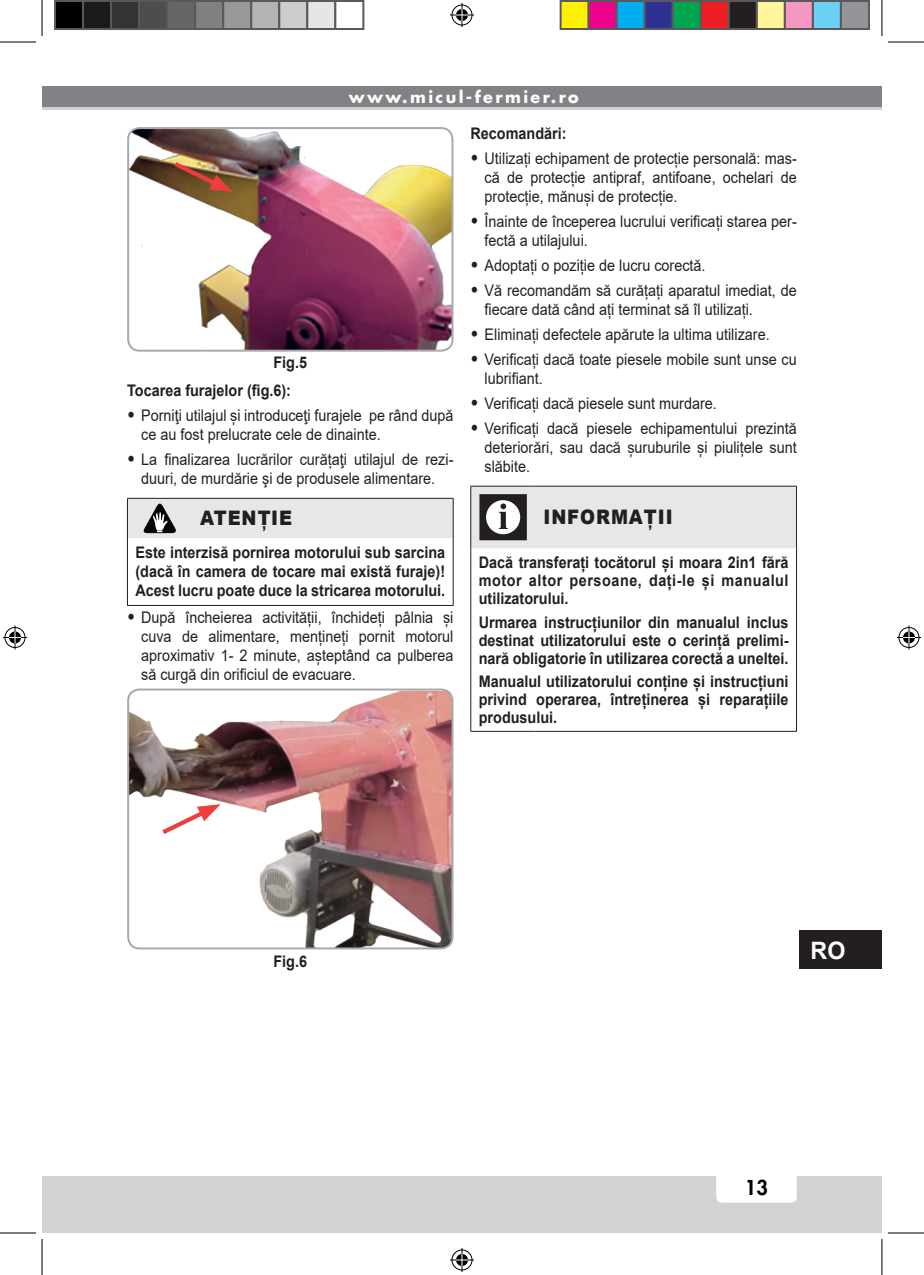
<style>
.page{position:relative;width:924px;height:1275px;background:#fff}
.page>*{position:absolute;margin:0;border:0;box-sizing:border-box;transform-origin:0 0}
.t1{font:700 24px "Arial";color:#fff}
.Attenzione_titolo{font:900 20px "Arial";letter-spacing:.05em;color:#231f20;scale:.9 1}
.t2{font:800 20px "Futura";color:#000}
.t3{font:16px/19.2px "Arial";color:#231f20;scale:.9 1}
.Testo_normale{font:700 16px/18px "Arial";color:#231f20;text-align:justify;scale:.9 1}
.Avvertimento{font:700 16px/19.2px "Arial";color:#231f20;text-align:justify;scale:.9 1}
.t4{font:700 16px "Futura";letter-spacing:.15em;color:#fff}
.s1{font-weight:900;font-size:18px}
</style>
<div class="page">
<div style="left:42px;top:1176px;width:839px;height:57px;background:#d1d2d4"></div>
<div style="left:716px;top:1162px;width:80px;height:40px;background:#fff;border-radius:6px"></div>
<div style="left:42px;top:86px;width:839px;height:24px;background:#808285"></div>
<hr style="left:42px;top:107px;width:839px;height:3px;background:#d1d2d4">
<div style="left:799px;top:930px;width:82px;height:39px;background:#231f20"></div>
<hr style="left:452px;top:538px;width:1px;height:67px;background:#231f20">
<hr style="left:127px;top:538px;width:1px;height:67px;background:#231f20">
<hr style="left:127px;top:605px;width:65px;height:1px;background:#231f20">
<hr style="left:192px;top:605px;width:261px;height:1px;background:#231f20">
<svg style="left:127px;top:498px;width:326px;height:40px;background:#dadadc"></svg>
<hr style="left:795px;top:548px;width:1px;height:183px;background:#231f20">
<hr style="left:470px;top:548px;width:1px;height:183px;background:#231f20">
<hr style="left:470px;top:731px;width:65px;height:1px;background:#231f20">
<hr style="left:535px;top:731px;width:261px;height:1px;background:#231f20">
<svg style="left:470px;top:486px;width:326px;height:62px;background:#d6d7d9"></svg>
<img style="left:130px;top:128px;width:322px;height:221px">
<div style="left:127px;top:127px;width:326px;height:225px;border:2px solid #a8a9ad;border-radius:11px"></div>
<svg style="left:169px;top:158px;width:63px;height:34px;background:#966444"></svg>
<img style="left:130px;top:691px;width:322px;height:257px">
<div style="left:127px;top:688px;width:326px;height:261px;border:2px solid #a8a9ad;border-radius:11px"></div>
<svg style="left:157px;top:804px;width:63px;height:34px"></svg>
<hr style="left:0;top:42px;width:36px;height:1px;background:#000">
<hr style="left:887px;top:42px;width:36px;height:1px;background:#000">
<hr style="left:0;top:1232px;width:36px;height:1px;background:#000">
<hr style="left:887px;top:1232px;width:36px;height:1px;background:#000">
<hr style="left:42px;top:0;width:1px;height:36px;background:#000">
<hr style="left:42px;top:1239px;width:1px;height:36px;background:#000">
<hr style="left:881px;top:0;width:1px;height:36px;background:#000">
<hr style="left:881px;top:1239px;width:1px;height:36px;background:#000">
<svg style="left:450px;top:3px;width:24px;height:24px"></svg>
<svg style="left:450px;top:1248px;width:24px;height:24px"></svg>
<svg style="left:3px;top:625px;width:24px;height:24px"></svg>
<svg style="left:897px;top:625px;width:23px;height:24px"></svg>
<div style="left:55px;top:1px;width:28px;height:28px;background:#000"></div>
<div style="left:54px;top:0;width:30px;height:30px;border:2px solid #595959"></div>
<div style="left:83px;top:1px;width:28px;height:28px;background:#1a1a1a"></div>
<div style="left:82px;top:0;width:30px;height:30px;border:2px solid #595959"></div>
<div style="left:111px;top:1px;width:28px;height:28px;background:#333"></div>
<div style="left:110px;top:0;width:30px;height:30px;border:2px solid #595959"></div>
<div style="left:139px;top:1px;width:28px;height:28px;background:#4d4d4d"></div>
<div style="left:138px;top:0;width:30px;height:30px;border:2px solid #595959"></div>
<div style="left:167px;top:1px;width:28px;height:28px;background:#666"></div>
<div style="left:166px;top:0;width:30px;height:30px;border:2px solid #595959"></div>
<div style="left:195px;top:1px;width:28px;height:28px;background:#808080"></div>
<div style="left:194px;top:0;width:30px;height:30px;border:2px solid #595959"></div>
<div style="left:223px;top:1px;width:28px;height:28px;background:#999"></div>
<div style="left:222px;top:0;width:30px;height:30px;border:2px solid #595959"></div>
<div style="left:251px;top:1px;width:28px;height:28px;background:#b3b3b3"></div>
<div style="left:250px;top:0;width:30px;height:30px;border:2px solid #595959"></div>
<div style="left:279px;top:1px;width:28px;height:28px;background:#ccc"></div>
<div style="left:278px;top:0;width:30px;height:30px;border:2px solid #595959"></div>
<div style="left:307px;top:1px;width:28px;height:28px;background:#e6e6e6"></div>
<div style="left:306px;top:0;width:30px;height:30px;border:2px solid #595959"></div>
<div style="left:334px;top:0;width:30px;height:30px;border:2px solid #595959"></div>
<div style="left:560px;top:1px;width:28px;height:28px;background:#fff101"></div>
<div style="left:559px;top:0;width:30px;height:30px;border:2px solid #595959"></div>
<div style="left:588px;top:1px;width:28px;height:28px;background:#ed028c"></div>
<div style="left:587px;top:0;width:30px;height:30px;border:2px solid #595959"></div>
<div style="left:616px;top:1px;width:28px;height:28px;background:#00aeef"></div>
<div style="left:615px;top:0;width:30px;height:30px;border:2px solid #595959"></div>
<div style="left:644px;top:1px;width:28px;height:28px;background:#2e3092"></div>
<div style="left:643px;top:0;width:30px;height:30px;border:2px solid #595959"></div>
<div style="left:672px;top:1px;width:28px;height:28px;background:#00a54f"></div>
<div style="left:671px;top:0;width:30px;height:30px;border:2px solid #595959"></div>
<div style="left:700px;top:1px;width:28px;height:28px;background:#ee1d23"></div>
<div style="left:699px;top:0;width:30px;height:30px;border:2px solid #595959"></div>
<div style="left:728px;top:1px;width:28px;height:28px;background:#231f20"></div>
<div style="left:727px;top:0;width:30px;height:30px;border:2px solid #595959"></div>
<div style="left:756px;top:1px;width:28px;height:28px;background:#fff79a"></div>
<div style="left:755px;top:0;width:30px;height:30px;border:2px solid #595959"></div>
<div style="left:784px;top:1px;width:28px;height:28px;background:#f499c2"></div>
<div style="left:783px;top:0;width:30px;height:30px;border:2px solid #595959"></div>
<div style="left:812px;top:1px;width:28px;height:28px;background:#6bcff6"></div>
<div style="left:811px;top:0;width:30px;height:30px;border:2px solid #595959"></div>
<div style="left:840px;top:1px;width:28px;height:28px;background:#939598"></div>
<div style="left:839px;top:0;width:30px;height:30px;border:2px solid #595959"></div>
<p class="t4" style="left:348px;top:86px;width:231px">www.micul-fermier.ro</p>
<p class="Testo_normale" style="left:273px;top:353px;width:39px">Fig.5</p>
<p class="Testo_normale" style="left:127px;top:382px;width:183px">Tocarea furajelor (fig.6):</p>
<p class="t3" style="left:141px;top:406px;width:348px;text-indent:-14px"><span class="s1">•</span> Porniţi utilajul și introduceţi furajele pe rând după ce au fost prelucrate cele de dinainte.</p>
<p class="t3" style="left:127px;top:450px;width:364px;text-align:center"><span class="s1">•</span> La finalizarea lucrărilor curățaţi utilajul de rezi&shy;duuri, de murdărie şi de produsele alimentare.</p>
<p class="Attenzione_titolo" style="left:200px;top:504px;width:104px">ATENȚIE</p>
<p class="Avvertimento" style="left:135px;top:542px;width:345px">Este interzisă pornirea motorului sub sarcina (dacă în camera de tocare mai există furaje)!<br>Acest lucru poate duce la stricarea motorului.</p>
<p class="t3" style="left:141px;top:607px;width:348px;text-align:justify;text-indent:-14px"><span class="s1">•</span> După încheierea activității, închideți pâlnia și cuva de alimentare, mențineți pornit motorul aproximativ 1- 2 minute, așteptând ca pulberea să curgă din orificiul de evacuare.</p>
<p class="Testo_normale" style="left:470px;top:124px;width:108px">Recomandări:</p>
<p class="t3" style="left:484px;top:148px;width:348px;text-align:justify;text-indent:-14px"><span class="s1">•</span> Utilizați echipament de protecție personală: mas&shy;că de protecție antipraf, antifoane, ochelari de protecție, mănuși de protecție.</p>
<p class="t3" style="left:484px;top:212px;width:348px;text-indent:-14px"><span class="s1">•</span> Înainte de începerea lucrului verificați starea per&shy;fectă a utilajului.</p>
<p class="t3" style="left:470px;top:256px;width:263px"><span class="s1">•</span> Adoptați o poziție de lucru corectă.</p>
<p class="t3" style="left:484px;top:280px;width:348px;text-indent:-14px"><span class="s1">•</span> Vă recomandăm să curățați aparatul imediat, de fiecare dată când ați terminat să îl utilizați.</p>
<p class="t3" style="left:470px;top:325px;width:334px"><span class="s1">•</span> Eliminați defectele apărute la ultima utilizare.</p>
<p class="t3" style="left:484px;top:349px;width:348px;text-indent:-14px"><span class="s1">•</span> Verificați dacă toate piesele mobile sunt unse cu lubrifiant.</p>
<p class="t3" style="left:470px;top:393px;width:275px"><span class="s1">•</span> Verificați dacă piesele sunt murdare.</p>
<p class="t3" style="left:484px;top:418px;width:348px;text-align:justify;text-indent:-14px"><span class="s1">•</span> Verificați dacă piesele echipamentului prezintă deteriorări, sau dacă șuruburile și piulițele sunt slăbite.</p>
<p class="Attenzione_titolo" style="left:543px;top:503px;width:145px">INFORMAȚII</p>
<p class="Avvertimento" style="left:478px;top:553px;width:345px;line-height:18px">Dacă transferați tocătorul și moara 2in1 fără motor altor persoane, dați-le și manualul utilizatorului.</p>
<p class="Testo_normale" style="left:478px;top:613px;width:345px">Urmarea instrucțiunilor din manualul inclus destinat utilizatorului este o cerință prelimi&shy;nară obligatorie în utilizarea corectă a uneltei.</p>
<p class="Testo_normale" style="left:478px;top:673px;width:345px">Manualul utilizatorului conține și instrucțiuni privind operarea, întreținerea și reparațiile produsului.</p>
<p class="Testo_normale" style="left:273px;top:952px;width:39px">Fig.6</p>
<h1 class="t1" style="left:810px;top:933px;width:36px">RO</h1>
<p class="t2" style="left:744px;top:1174px;width:25px">13</p>
</div>
